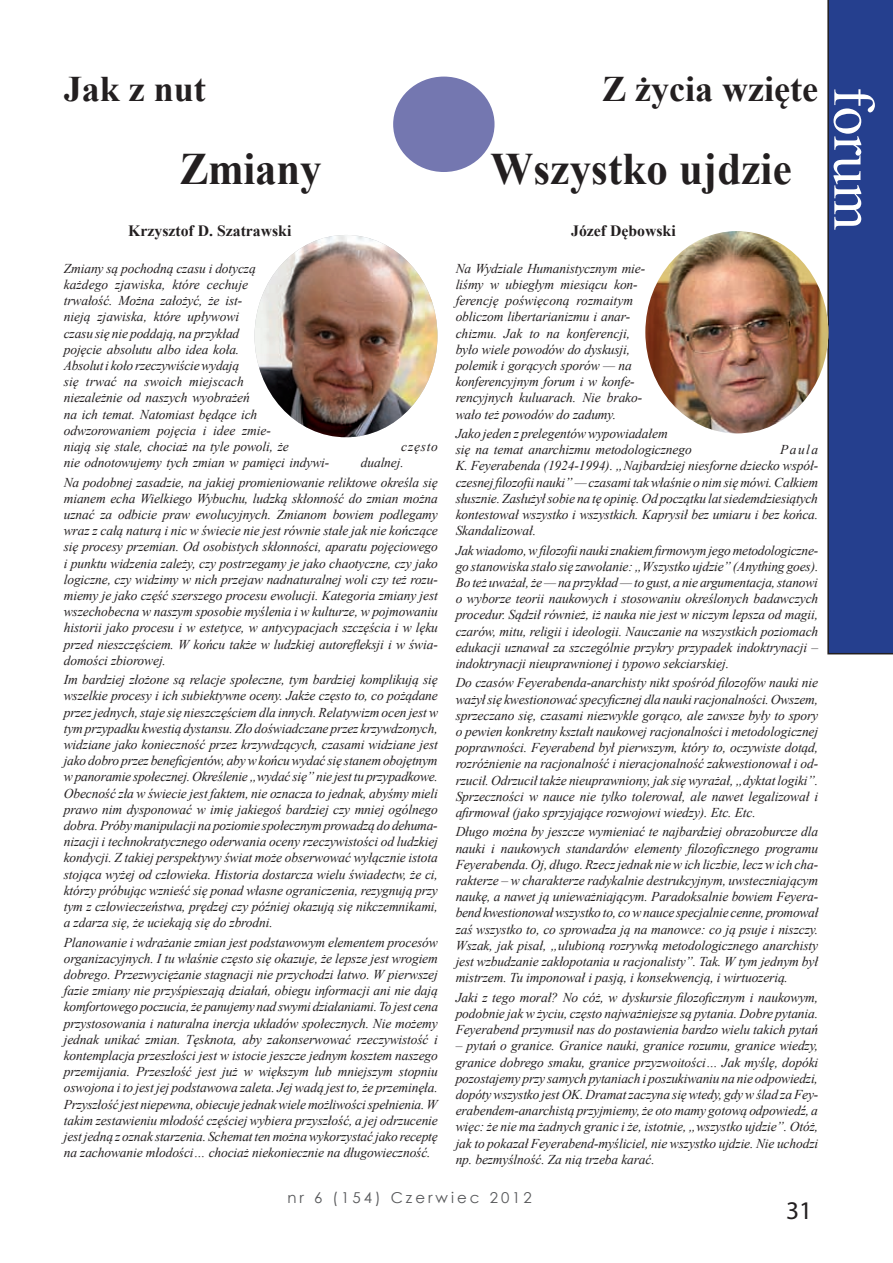
<style>
.page{position:relative;width:893px;height:1263px;background:#fff}
.page>*{position:absolute;margin:0;border:0;box-sizing:border-box;transform-origin:0 0}
.t1{font:58.5px "Times New Roman";color:#fff}
.t2{font:700 45px "Times New Roman";letter-spacing:.005em;color:#231f20;scale:.95 1}
.t3{font:700 36px "Times New Roman";color:#231f20}
.t4{font:25.5px "Myriad Pro";color:#231f20}
.t5{font:700 15.75px "Times New Roman";color:#231f20}
.t6{font:15px "Century Gothic";letter-spacing:.2em;color:#57585a}
.t7{font:italic 13.5px/16.2px "Times New Roman";letter-spacing:-.01em;color:#231f20;text-align:justify}
</style>
<div class="page">
<div style="left:827px;top:0;width:66px;height:654px;background:#253f8e"></div>
<div style="left:393px;top:77px;width:101px;height:95px;background:#7477b0;border-radius:50%"></div>
<img style="left:645px;top:231px;width:183px;height:202px">
<img style="left:255px;top:235px;width:182px;height:202px">
<h3 class="t3" style="left:64px;top:64px;width:144px">Jak z nut</h3>
<h3 class="t3" style="left:602px;top:64px;width:217px">Z życia wzięte</h3>
<h2 class="t2" style="left:180px;top:137px;width:150px">Zmiany</h2>
<p class="t5" style="left:128px;top:220px;width:165px">Krzysztof D. Szatrawski</p>
<p class="t7" style="left:64px;top:260px;width:227px;text-align:left">Zmiany są pochodną czasu i dotyczą każdego zjawiska, które cechuje trwałość. Można założyć, że ist-<br>nieją zjawiska, które upływowi<br>czasu się nie poddają, na przykład<br>pojęcie absolutu albo idea koła.<br>Absolut i koło rzeczywiście wydają<br>się trwać na swoich miejscach niezależnie od naszych wyobrażeń<br>na ich temat. Natomiast będące ich odwzorowaniem pojęcia i idee zmie&shy;niają się stale, chociaż na tyle powoli, że</p>
<p class="t7" style="left:401px;top:438px;width:38px">często</p>
<p class="t7" style="left:64px;top:452px;width:376px;line-height:19.5px;text-indent:297px">dualnej.<br>Na podobnej zasadzie, na jakiej promieniowanie reliktowe określa się</p>
<p class="t7" style="left:64px;top:490px;width:376px">mianem echa Wielkiego Wybuchu, ludzką skłonność do zmian można uznać za odbicie praw ewolucyjnych. Zmianom bowiem podlegamy wraz z całą naturą i nic w świecie nie jest równie stałe jak nie kończące się procesy przemian. Od osobistych skłonności, aparatu pojęciowego i punktu widzenia zależy, czy postrzegamy je jako chaotyczne, czy jako logiczne, czy widzimy w nich przejaw nadnaturalnej woli czy też rozu&shy;miemy je jako część szerszego procesu ewolucji. Kategoria zmiany jest wszechobecna w naszym sposobie myślenia i w kulturze, w pojmowaniu historii jako procesu i w estetyce, w antycypacjach szczęścia i w lęku przed nieszczęściem. W końcu także w ludzkiej autorefleksji i w świa&shy;domości zbiorowej.</p>
<p class="t7" style="left:64px;top:671px;width:376px">Im bardziej złożone są relacje społeczne, tym bardziej komplikują się wszelkie procesy i ich subiektywne oceny. Jakże często to, co pożądane przez jednych, staje się nieszczęściem dla innych. Relatywizm ocen jest w tym przypadku kwestią dystansu. Zło doświadczane przez krzywdzonych, widziane jako konieczność przez krzywdzących, czasami widziane jest jako dobro przez beneficjentów, aby w końcu wydać się stanem obojętnym w panoramie społecznej. Określenie „wydać się” nie jest tu przypadkowe.<br>Obecność zła w świecie jest faktem, nie oznacza to jednak, abyśmy mieli prawo nim dysponować w imię jakiegoś bardziej czy mniej ogólnego dobra. Próby manipulacji na poziomie społecznym prowadzą do dehuma&shy;nizacji i technokratycznego oderwania oceny rzeczywistości od ludzkiej kondycji. Z takiej perspektywy świat może obserwować wyłącznie istota stojąca wyżej od człowieka. Historia dostarcza wielu świadectw, że ci, którzy próbując wznieść się ponad własne ograniczenia, rezygnują przy tym z człowieczeństwa, prędzej czy później okazują się nikczemnikami, a zdarza się, że uciekają się do zbrodni.</p>
<p class="t7" style="left:64px;top:934px;width:376px">Planowanie i wdrażanie zmian jest podstawowym elementem procesów organizacyjnych. I tu właśnie często się okazuje, że lepsze jest wrogiem dobrego. Przezwyciężanie stagnacji nie przychodzi łatwo. W pierwszej fazie zmiany nie przyśpieszają działań, obiegu informacji ani nie dają komfortowego poczucia, że panujemy nad swymi działaniami. To jest cena przystosowania i naturalna inercja układów społecznych. Nie możemy jednak unikać zmian. Tęsknota, aby zakonserwować rzeczywistość i kontemplacja przeszłości jest w istocie jeszcze jednym kosztem naszego przemijania. Przeszłość jest już w większym lub mniejszym stopniu oswojona i to jest jej podstawowa zaleta. Jej wadą jest to, że przeminęła.<br>Przyszłość jest niepewna, obiecuje jednak wiele możliwości spełnienia. W takim zestawieniu młodość częściej wybiera przyszłość, a jej odrzucenie jest jedną z oznak starzenia. Schemat ten można wykorzystać jako receptę na zachowanie młodości… chociaż niekoniecznie na długowieczność.</p>
<p class="t7" style="left:64px;top:454px;width:267px">nie odnotowujemy tych zmian w pamięci indywi-</p>
<h2 class="t2" style="left:491px;top:137px;width:318px">Wszystko ujdzie</h2>
<p class="t5" style="left:571px;top:220px;width:106px">Józef Dębowski</p>
<p class="t7" style="left:456px;top:260px;width:191px;text-align:left">Na Wydziale Humanistycznym mie&shy;liśmy w ubiegłym miesiącu kon&shy;ferencję poświęconą rozmaitym obliczom libertarianizmu i anar&shy;chizmu. Jak to na konferencji, było wiele powodów do dyskusji, polemik i gorących sporów — na konferencyjnym forum i w konfe&shy;rencyjnych kuluarach. Nie brako&shy;wało też powodów do zadumy.</p>
<p class="t7" style="left:456px;top:425px;width:238px">Jako jeden z prelegentów wypowiadałem<br>się na temat anarchizmu metodologicznego</p>
<p class="t7" style="left:456px;top:441px;width:364px;text-indent:325px">Paula K. Feyerabenda (1924-1994). „Najbardziej niesforne dziecko współ&shy;czesnej filozofii nauki” — czasami tak właśnie o nim się mówi. Całkiem słusznie. Zasłużył sobie na tę opinię. Od początku lat siedemdziesiątych kontestował wszystko i wszystkich. Kaprysił bez umiaru i bez końca.<br>Skandalizował.</p>
<p class="t7" style="left:456px;top:542px;width:364px">Jak wiadomo, w filozofii nauki znakiem firmowym jego metodologiczne&shy;go stanowiska stało się zawołanie: „Wszystko ujdzie” (Anything goes).<br>Bo też uważał, że — na przykład — to gust, a nie argumentacja, stanowi o wyborze teorii naukowych i stosowaniu określonych badawczych procedur. Sądził również, iż nauka nie jest w niczym lepsza od magii, czarów, mitu, religii i ideologii. Nauczanie na wszystkich poziomach edukacji uznawał za szczególnie przykry przypadek indoktrynacji – indoktrynacji nieuprawnionej i typowo sekciarskiej.</p>
<p class="t7" style="left:456px;top:674px;width:364px">Do czasów Feyerabenda-anarchisty nikt spośród filozofów nauki nie ważył się kwestionować specyficznej dla nauki racjonalności. Owszem, sprzeczano się, czasami niezwykle gorąco, ale zawsze były to spory o pewien konkretny kształt naukowej racjonalności i metodologicznej poprawności. Feyerabend był pierwszym, który to, oczywiste dotąd, rozróżnienie na racjonalność i nieracjonalność zakwestionował i od&shy;rzucił. Odrzucił także nieuprawniony, jak się wyrażał, „dyktat logiki”.<br>Sprzeczności w nauce nie tylko tolerował, ale nawet legalizował i afirmował (jako sprzyjające rozwojowi wiedzy). Etc. Etc.</p>
<p class="t7" style="left:456px;top:823px;width:364px">Długo można by jeszcze wymieniać te najbardziej obrazoburcze dla nauki i naukowych standardów elementy filozoficznego programu Feyerabenda. Oj, długo. Rzecz jednak nie w ich liczbie, lecz w ich cha&shy;rakterze – w charakterze radykalnie destrukcyjnym, uwsteczniającym naukę, a nawet ją unieważniającym. Paradoksalnie bowiem Feyera&shy;bend kwestionował wszystko to, co w nauce specjalnie cenne, promował zaś wszystko to, co sprowadza ją na manowce: co ją psuje i niszczy.<br>Wszak, jak pisał, „ulubioną rozrywką metodologicznego anarchisty jest wzbudzanie zakłopotania u racjonalisty”. Tak. W tym jednym był mistrzem. Tu imponował i pasją, i konsekwencją, i wirtuozerią.</p>
<p class="t7" style="left:456px;top:989px;width:364px">Jaki z tego morał? No cóż, w dyskursie filozoficznym i naukowym, podobnie jak w życiu, często najważniejsze są pytania. Dobre pytania.<br>Feyerabend przymusił nas do postawienia bardzo wielu takich pytań</p>
<p class="t7" style="left:456px;top:1037px;width:364px">– pytań o granice. Granice nauki, granice rozumu, granice wiedzy, granice dobrego smaku, granice przyzwoitości… Jak myślę, dopóki pozostajemy przy samych pytaniach i poszukiwaniu na nie odpowiedzi, dopóty wszystko jest OK. Dramat zaczyna się wtedy, gdy w ślad za Fey&shy;erabendem-anarchistą przyjmiemy, że oto mamy gotową odpowiedź, a więc: że nie ma żadnych granic i że, istotnie, „wszystko ujdzie”. Otóż, jak to pokazał Feyerabend-myśliciel, nie wszystko ujdzie. Nie uchodzi np. bezmyślność. Za nią trzeba karać.</p>
<p class="t6" style="left:287px;top:1187px;width:246px">nr 6 (154) Czerwiec 2012</p>
<h3 class="t4" style="left:786px;top:1195px;width:28px">31</h3>
<h1 class="t1" style="left:893px;top:87px;width:144px;rotate:90deg">forum</h1>
</div>
